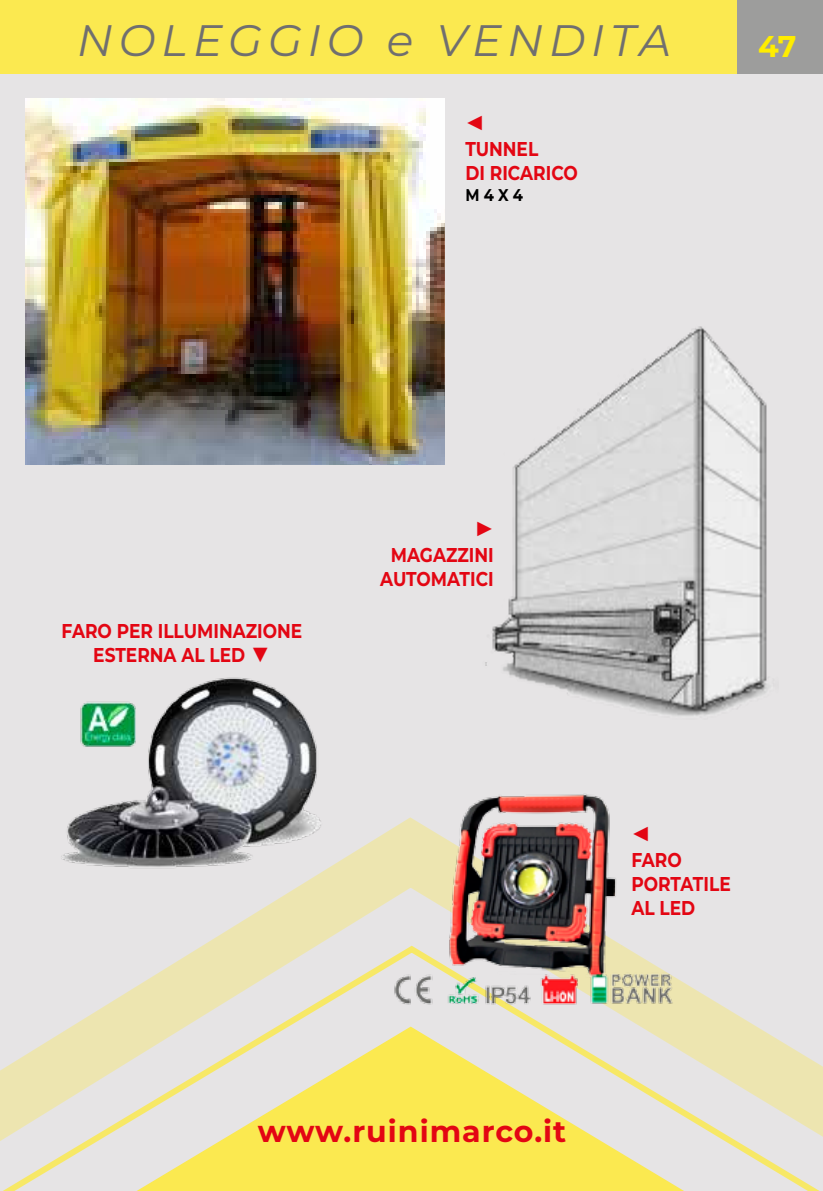
<style>
.page{position:relative;width:823px;height:1191px;background:#fff}
.page>*{position:absolute;margin:0;border:0;box-sizing:border-box;transform-origin:0 0}
.t1{font:italic 44px "Montserrat";letter-spacing:.13em;color:#706f6f}
.t2{font:700 34px "Montserrat";color:#e30613}
.t3{font:700 30px "Montserrat";letter-spacing:.035em;color:#e30613}
.t4{font:700 30px "Montserrat";color:#ffed00}
.t5{font:700 20px/24px "Montserrat";color:#e30613;scale:.85 1}
.t6{font:700 17px "Montserrat";color:#000;scale:.87 1}
.s1{font-size:34px}
</style>
<div class="page">
<div style="left:0;top:0;width:822px;height:1191px;background:#e6e4e5"></div>
<div style="left:0;top:0;width:822px;height:74px;background:#fbe950"></div>
<div style="left:737px;top:0;width:85px;height:74px;background:#9d9d9c"></div>
<svg style="left:3px;top:1159px;width:817px;height:32px"></svg>
<svg style="left:0;top:839px;width:822px;height:320px"></svg>
<img style="left:26px;top:99px;width:418px;height:365px">
<img style="left:485px;top:326px;width:284px;height:390px">
<img style="left:376px;top:793px;width:316px;height:218px">
<img style="left:57px;top:677px;width:273px;height:193px">
<h1 class="t1" style="left:77px;top:11px;width:595px">NOLEGGIO e VENDITA</h1>
<h3 class="t4" style="left:757px;top:26px;width:40px">47</h3>
<h2 class="t2" style="left:465px;top:97px;width:22px">◀</h2>
<p class="t5" style="left:465px;top:137px;width:87px">TUNNEL<br>DI RICAR</p>
<p class="t5" style="left:545px;top:161px;width:39px">ICO</p>
<p class="t6" style="left:465px;top:184px;width:68px">m 4 x 4</p>
<p class="t5" style="left:62px;top:618px;width:284px;text-align:center">FARO PER ILLUMINAZIONE<br>ESTERNA AL LED <span class="s1">▼</span></p>
<h2 class="t2" style="left:473px;top:503px;width:22px">▶</h2>
<p class="t5" style="left:380px;top:542px;width:135px;text-align:center">MAGAZZINI<br>AUTOMATICI</p>
<h2 class="t2" style="left:631px;top:807px;width:22px">◀</h2>
<p class="t5" style="left:631px;top:847px;width:61px">FAR O<br>PORTAT</p>
<p class="t5" style="left:703px;top:871px;width:34px">ILE</p>
<p class="t5" style="left:631px;top:895px;width:77px">AL LED</p>
<h3 class="t3" style="left:258px;top:1111px;width:310px">www.ruinimarco.it</h3>
</div>
